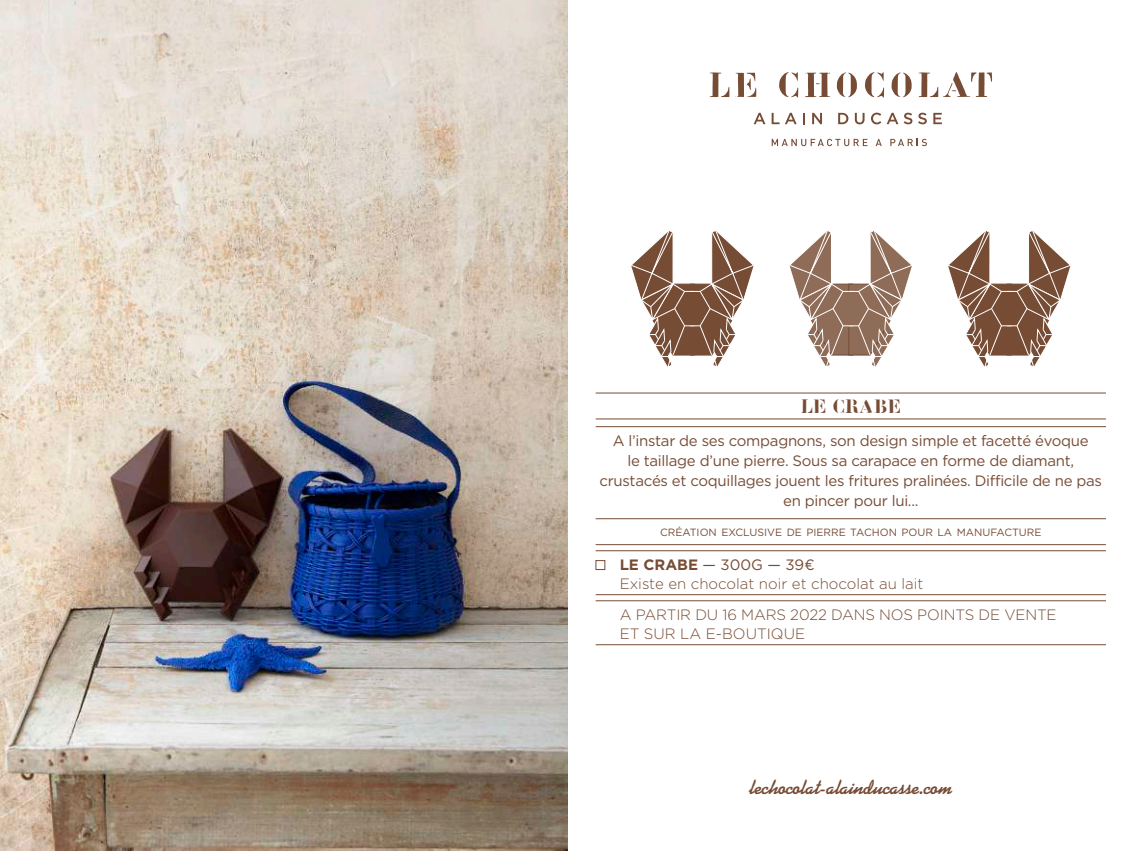
<style>
.page{position:relative;width:1134px;height:851px;background:#fff}
.page>*{position:absolute;margin:0;border:0;box-sizing:border-box;transform-origin:0 0}
.t1{font:21px "Flightcase";color:#764c35}
.t2{font:700 20px "Kaufmann";color:#764c35}
.t3{font:15px/20px "Gotham";letter-spacing:-.02em;color:#764c35;text-align:center}
.t4{font:300 15px/19px "Gotham";letter-spacing:-.005em;color:#764c35}
.t5{font:10.4px "Gotham";color:#764c35}
.s1{font-weight:700}
.s2{font-weight:400}
.s3{font-family:"Maax";font-weight:400}
</style>
<div class="page">
<svg style="left:709px;top:72px;width:20px;height:25px"></svg>
<svg style="left:735px;top:73px;width:21px;height:24px"></svg>
<svg style="left:779px;top:72px;width:19px;height:25px"></svg>
<svg style="left:805px;top:72px;width:25px;height:25px"></svg>
<svg style="left:837px;top:72px;width:20px;height:25px"></svg>
<svg style="left:865px;top:72px;width:19px;height:25px"></svg>
<svg style="left:891px;top:72px;width:21px;height:25px"></svg>
<svg style="left:918px;top:72px;width:74px;height:25px"></svg>
<svg style="left:754px;top:113px;width:11px;height:11px"></svg>
<svg style="left:772px;top:113px;width:7px;height:11px"></svg>
<svg style="left:785px;top:113px;width:12px;height:11px"></svg>
<svg style="left:803px;top:113px;width:2px;height:11px"></svg>
<svg style="left:812px;top:113px;width:10px;height:11px"></svg>
<svg style="left:838px;top:113px;width:10px;height:11px"></svg>
<svg style="left:855px;top:113px;width:9px;height:11px"></svg>
<svg style="left:871px;top:113px;width:10px;height:11px"></svg>
<svg style="left:887px;top:113px;width:11px;height:11px"></svg>
<svg style="left:904px;top:113px;width:8px;height:11px"></svg>
<svg style="left:918px;top:113px;width:9px;height:11px"></svg>
<svg style="left:933px;top:113px;width:9px;height:11px"></svg>
<svg style="left:772px;top:139px;width:95px;height:7px"></svg>
<svg style="left:876px;top:139px;width:6px;height:7px"></svg>
<svg style="left:890px;top:139px;width:37px;height:7px"></svg>
<hr style="left:596px;top:392px;width:510px;height:1px;background:#764c35">
<hr style="left:596px;top:418px;width:510px;height:1px;background:#764c35">
<hr style="left:596px;top:426px;width:510px;height:1px;background:#764c35">
<hr style="left:596px;top:518px;width:510px;height:1px;background:#764c35">
<hr style="left:596px;top:544px;width:510px;height:1px;background:#764c35">
<hr style="left:596px;top:550px;width:510px;height:1px;background:#764c35">
<hr style="left:596px;top:594px;width:510px;height:1px;background:#764c35">
<hr style="left:596px;top:600px;width:510px;height:1px;background:#764c35">
<hr style="left:596px;top:644px;width:510px;height:1px;background:#764c35">
<div style="left:596px;top:560px;width:9px;height:9px;border:1px solid #764c35"></div>
<svg style="left:631px;top:231px;width:123px;height:136px"></svg>
<svg style="left:948px;top:231px;width:123px;height:136px"></svg>
<svg style="left:789px;top:231px;width:123px;height:136px"></svg>
<img style="left:0;top:0;width:567px;height:850px">
<h1 class="t1" style="left:801px;top:394px;width:101px">LE CRABE</h1>
<p class="t3" style="left:600px;top:430px;width:504px">A l’instar de ses compagnons, son design simple et facetté évoque<br>le taillage d’une pierre. Sous sa carapace en forme de diamant, crustacés et coquillages jouent les fritures pralinées. Difficile de ne pas en pincer pour lui...</p>
<p class="t5" style="left:660px;top:526px;width:383px">CRÉATION EXCLUSIVE DE PIERRE TACHON POUR LA MANUFACTURE</p>
<p class="t4" style="left:620px;top:554px;width:305px"><span class="s1">LE CRABE</span> <span class="s2">— 300G — 39</span><span class="s3">€<br></span>Existe en chocolat noir et chocolat au lait</p>
<p class="t4" style="left:620px;top:604px;width:438px">A PARTIR DU 16 MARS 2022 DANS NOS POINTS DE VENTE<br>ET SUR LA E-BOUTIQUE</p>
<h2 class="t2" style="left:749px;top:775px;width:204px">lechocolat-alainducasse.com</h2>
</div>
